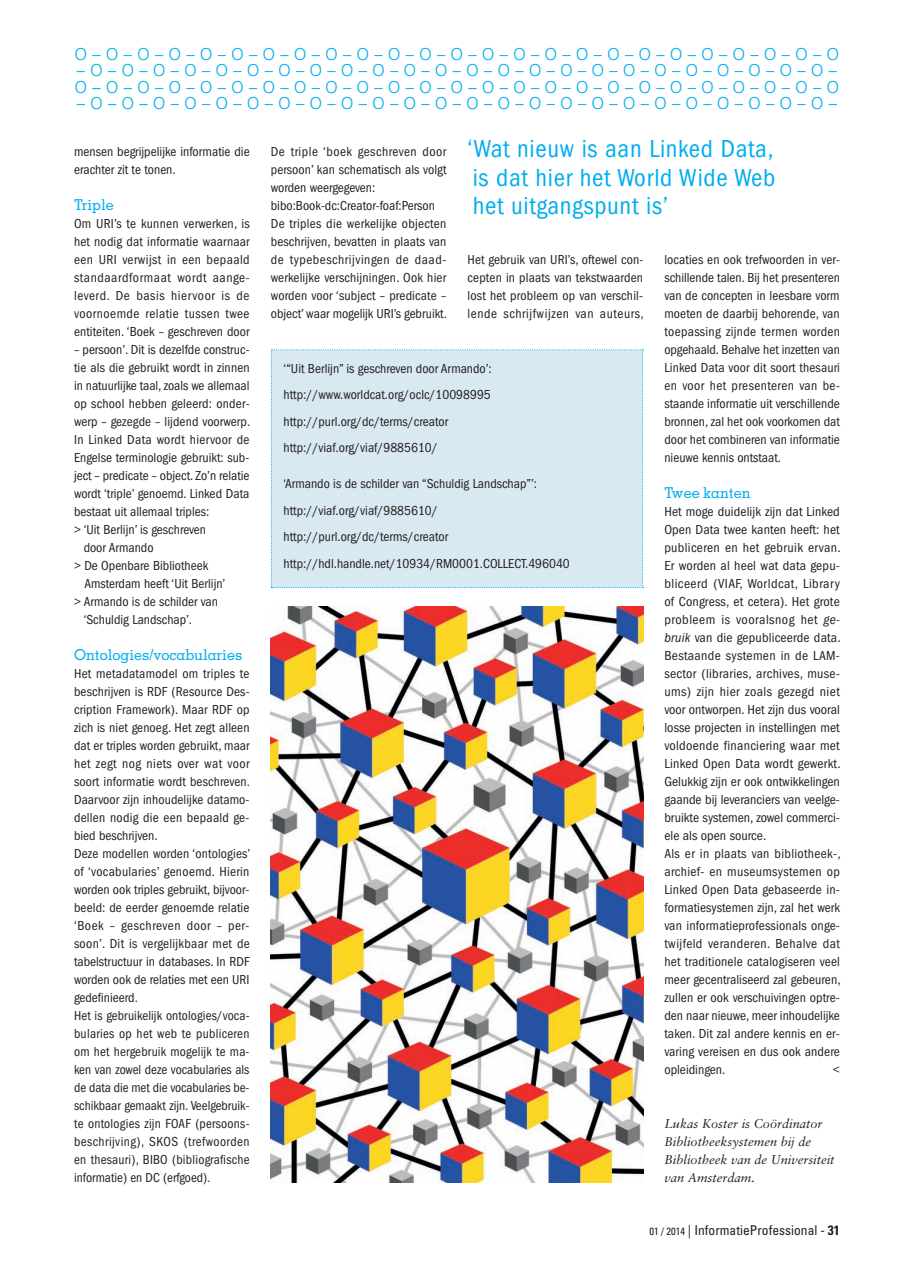
<style>
.page{position:relative;width:914px;height:1284px;background:#fff}
.page>*{position:absolute;margin:0;border:0;box-sizing:border-box;transform-origin:0 0}
.t1{font:condensed 25.5px/28.5px "Franklin Gothic";letter-spacing:.025em;color:#00aeef;text-align:justify}
.t2{font:300 16.5px/16.5px "Univers";color:#00aeef}
.t3{font:500 15px "Memphis";letter-spacing:-.005em;color:#00aeef}
.t4{font:condensed 13.5px/18px "Franklin Gothic";letter-spacing:.005em;color:#231f20}
.t5{font:condensed 13.5px "Univers";color:#231f20}
.t6{font:condensed 13.5px "Franklin Gothic";letter-spacing:.025em;color:#231f20}
.t7{font:italic 12.75px/18px "Sabon";color:#231f20}
.s1{font-style:italic}
.s2{font-size:10.5px}
.s3{font-weight:700}
</style>
<div class="page">
<div style="left:271px;top:349px;width:372px;height:239px;background:#d8e9f1"></div>
<img style="left:271px;top:606px;width:372px;height:576px">
<p class="t2" style="left:74px;top:46px;width:766px">O – O – O – O – O – O – O – O – O – O – O – O – O – O – O – O – O – O – O – O – O – O – O – O – O</p>
<p class="t2" style="left:74px;top:62px;width:766px">– O – O – O – O – O – O – O – O – O – O – O – O – O – O – O – O – O – O – O – O – O – O – O – O –<br>O – O – O – O – O – O – O – O – O – O – O – O – O – O – O – O – O – O – O – O – O – O – O – O – O</p>
<p class="t2" style="left:77px;top:95px;width:761px">– O – O – O – O – O – O – O – O – O – O – O – O – O – O – O – O – O – O – O – O – O – O – O – O –</p>
<h1 class="t1" style="left:467px;top:134px;width:309px">‘Wat nieuw is aan Linked Data, is dat hier het World Wide Web het uitgangspunt is’</h1>
<p class="t4" style="left:74px;top:142px;width:177px">mensen begrijpelijke informatie die erachter zit te tonen.</p>
<p class="t3" style="left:74px;top:195px;width:41px">Triple</p>
<p class="t4" style="left:74px;top:214px;width:177px;text-align:justify">Om URI’s te kunnen verwerken, is het nodig dat informatie waarnaar een URI verwijst in een bepaald standaardformaat wordt aange&shy;leverd. De basis hiervoor is de voornoemde relatie tussen twee entiteiten. ‘Boek – geschreven door</p>
<p class="t4" style="left:74px;top:340px;width:177px">– persoon’. Dit is dezelfde construc-</p>
<p class="t4" style="left:74px;top:358px;width:177px">tie als die gebruikt wordt in zinnen</p>
<p class="t4" style="left:74px;top:376px;width:177px">in natuurlijke taal, zoals we allemaal</p>
<p class="t4" style="left:74px;top:394px;width:177px">op school hebben geleerd: onder-</p>
<p class="t4" style="left:74px;top:412px;width:178px">werp – gezegde – lijdend voorwerp.</p>
<p class="t6" style="left:74px;top:432px;width:177px">In Linked Data wordt hiervoor de</p>
<p class="t4" style="left:74px;top:448px;width:177px">Engelse terminologie gebruikt: sub-</p>
<p class="t4" style="left:74px;top:466px;width:177px">ject – predicate – object. Zo’n relatie</p>
<p class="t4" style="left:74px;top:484px;width:177px">wordt ‘triple’ genoemd. Linked Data</p>
<p class="t4" style="left:74px;top:502px;width:137px">bestaat uit allemaal triples:</p>
<p class="t4" style="left:74px;top:520px;width:134px">&gt; ‘Uit Berlijn’ is geschreven</p>
<p class="t4" style="left:84px;top:538px;width:71px">door Armando</p>
<p class="t4" style="left:74px;top:556px;width:136px">&gt; De Openbare Bibliotheek</p>
<p class="t4" style="left:84px;top:574px;width:142px">Amsterdam heeft ‘Uit Berlijn’</p>
<p class="t4" style="left:74px;top:592px;width:145px">&gt; Armando is de schilder van</p>
<p class="t4" style="left:84px;top:610px;width:110px">‘Schuldig Landschap’.</p>
<p class="t3" style="left:74px;top:645px;width:170px">Ontologies/vocabularies</p>
<p class="t4" style="left:74px;top:664px;width:178px">Het metadatamodel om triples te beschrijven is RDF (Resource Des&shy;cription Framework). Maar RDF op zich is niet genoeg. Het zegt alleen dat er triples worden gebruikt, maar het zegt nog niets over wat voor soort informatie wordt beschreven.<br>Daarvoor zijn inhoudelijke datamo&shy;dellen nodig die een bepaald ge&shy;bied beschrijven.<br>Deze modellen worden ‘ontologies’ of ‘vocabularies’ genoemd. Hierin worden ook triples gebruikt, bijvoor&shy;beeld: de eerder genoemde relatie ‘Boek – geschreven door – per&shy;soon’. Dit is vergelijkbaar met de tabelstructuur in databases. In RDF worden ook de relaties met een URI gedefinieerd.<br>Het is gebruikelijk ontologies/voca&shy;bularies op het web te publiceren om het hergebruik mogelijk te ma&shy;ken van zowel deze vocabularies als de data die met die vocabularies be&shy;schikbaar gemaakt zijn. Veelgebruik&shy;te ontologies zijn FOAF (persoons&shy;beschrijving), SKOS (trefwoorden en thesauri), BIBO (bibliografische informatie) en DC (erfgoed).</p>
<p class="t4" style="left:271px;top:142px;width:177px">De triple ‘boek geschreven door persoon’ kan schematisch als volgt worden weergegeven: bibo:Book-dc:Creator-foaf:Person De triples die werkelijke objecten beschrijven, bevatten in plaats van de typebeschrijvingen de daad&shy;werkelijke verschijningen. Ook hier worden voor ‘subject – predicate – object’ waar mogelijk URI’s gebruikt.</p>
<p class="t4" style="left:664px;top:250px;width:177px;text-align:justify">locaties en ook trefwoorden in ver&shy;schillende talen. Bij het presenteren van de concepten in leesbare vorm moeten de daarbij behorende, van toepassing zijnde termen worden opgehaald. Behalve het inzetten van Linked Data voor dit soort thesauri en voor het presenteren van be&shy;staande informatie uit verschillende bronnen, zal het ook voorkomen dat door het combineren van informatie nieuwe kennis ontstaat.</p>
<p class="t3" style="left:664px;top:483px;width:88px">Twee kanten</p>
<p class="t4" style="left:664px;top:502px;width:178px">Het moge duidelijk zijn dat Linked Open Data twee kanten heeft: het publiceren en het gebruik ervan.<br>Er worden al heel wat data gepu&shy;bliceerd (VIAF, Worldcat, Library of Congress, et cetera). Het grote probleem is vooralsnog het <span class="s1">ge&shy;bruik</span> van die gepubliceerde data.<br>Bestaande systemen in de LAM&shy;sector (libraries, archives, muse&shy;ums) zijn hier zoals gezegd niet voor ontworpen. Het zijn dus vooral losse projecten in instellingen met voldoende financiering waar met Linked Open Data wordt gewerkt.<br>Gelukkig zijn er ook ontwikkelingen gaande bij leveranciers van veelge&shy;bruikte systemen, zowel commerci&shy;ële als open source.<br>Als er in plaats van bibliotheek-, archief- en museumsystemen op Linked Open Data gebaseerde in&shy;formatiesystemen zijn, zal het werk van informatieprofessionals onge&shy;twijfeld veranderen. Behalve dat het traditionele catalogiseren veel meer gecentraliseerd zal gebeuren, zullen er ook verschuivingen optre&shy;den naar nieuwe, meer inhoudelijke taken. Dit zal andere kennis en er&shy;varing vereisen en dus ook andere opleidingen.</p>
<p class="t4" style="left:467px;top:250px;width:178px;text-align:justify">Het gebruik van URI’s, oftewel con&shy;cepten in plaats van tekstwaarden lost het probleem op van verschil&shy;lende schrijfwijzen van auteurs,</p>
<p class="t4" style="left:283px;top:355px;width:210px;line-height:26.5px">‘“Uit Berlijn” is geschreven door Armando’: http://www.worldcat.org/oclc/10098995 http://purl.org/dc/terms/creator http://viaf.org/viaf/9885610/</p>
<p class="t4" style="left:283px;top:470px;width:288px;line-height:26.5px">‘Armando is de schilder van “Schuldig Landschap”’: http://viaf.org/viaf/9885610/ http://purl.org/dc/terms/creator http://hdl.handle.net/10934/RM0001.COLLECT.496040</p>
<p class="t4" style="left:832px;top:1060px;width:8px">&lt;</p>
<p class="t7" style="left:664px;top:1114px;width:172px">Lukas Koster is Coördinator<br>Bibliotheeksystemen bij de<br>Bibliotheek van de Universiteit van Amsterdam.</p>
<p class="t5" style="left:649px;top:1221px;width:192px"><span class="s2">01 / 2014</span> | InformatieProfessional - <span class="s3">31</span></p>
</div>
